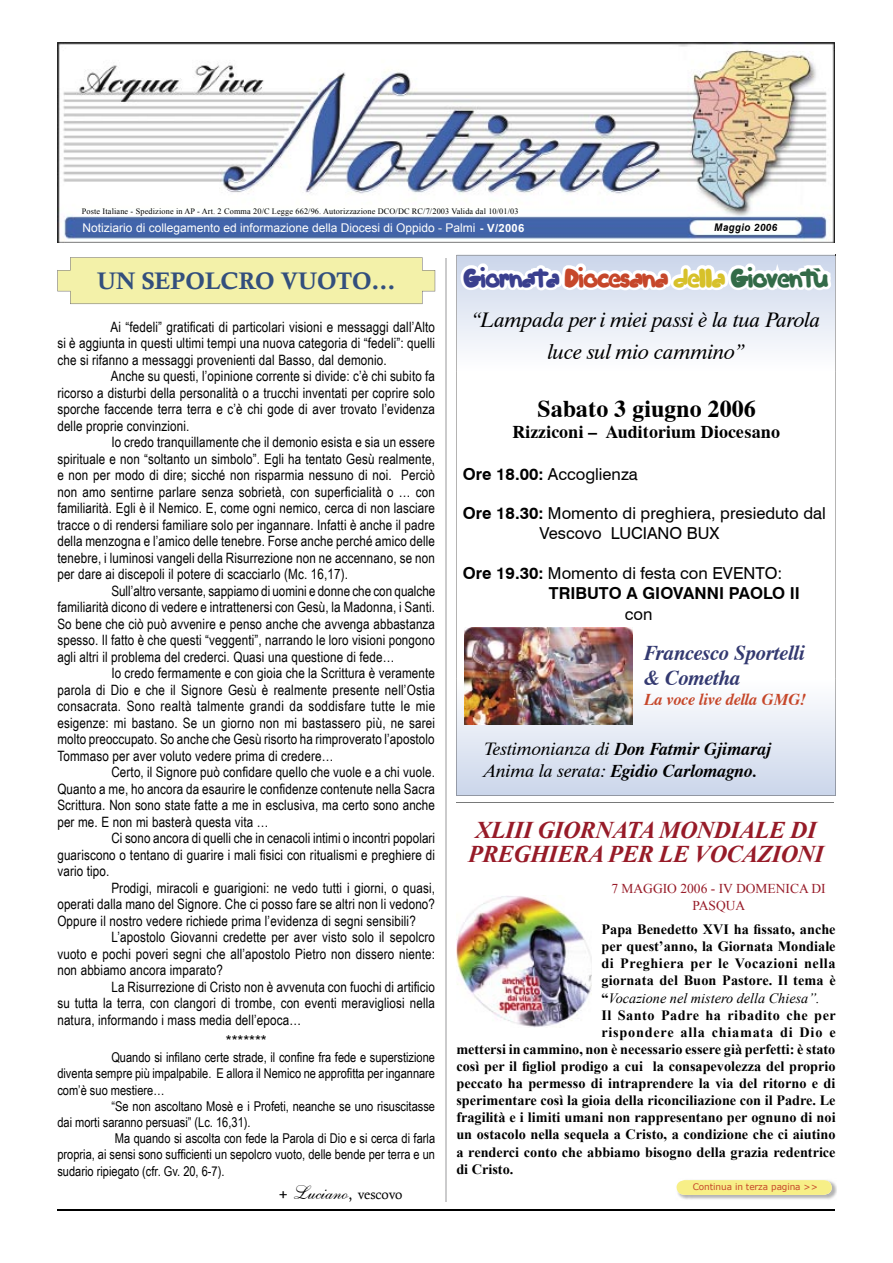
<style>
.page{position:relative;width:893px;height:1263px;background:#fff}
.page>*{position:absolute;margin:0;border:0;box-sizing:border-box;transform-origin:0 0}
.t1{font:italic 700 24px/24px "Times New Roman";letter-spacing:-.02em;color:#971b28;text-align:center}
.t2{font:700 24px "Dutch 801 BT";color:#000}
.t3{font:24px "Calis MT Bol";color:#334f7d}
.t4{font:italic 21px/32.4px "Dutch 801 BT";letter-spacing:-.01em;color:#000;text-align:center}
.t5{font:italic 700 21px/25.2px "Dutch 801 BT";color:#333970}
.t6{font:20.7px "Trendy";letter-spacing:-.03em;color:#c6472a}
.t7{font:19.5px "English 111 Vivace BT";color:#000}
.t8{font:italic 700 18px/21.6px "Dutch 801 BT";color:#000}
.t9{font:700 18px "Dutch 801 BT";color:#000}
.t10{font:16.5px/19.8px "Swiss 721 BT";color:#000}
.t11{font:700 16.5px/19.8px "Swiss 721 BT";color:#000}
.t12{font:italic 700 16.5px "Dutch 801 BT";color:#c6472a}
.t13{font:15px "Arial";color:#000}
.t14{font:14.25px/16.5px "Arial Narrow";letter-spacing:.01em;color:#000;text-align:justify}
.t15{font:700 14.25px "Times New Roman";color:#000}
.t16{font:700 14.25px "Times New Roman";letter-spacing:.035em;color:#000}
.t17{font:italic 14.25px "Times New Roman";color:#000}
.t18{font:700 14.25px "Times New Roman";letter-spacing:.055em;color:#000}
.t19{font:13.5px "Arial Narrow";color:#000}
.t20{font:13.5px/16.2px "Times New Roman";color:#971b28;text-align:center}
.t21{font:12px "Arial";color:#fff}
.t22{font:italic 700 10.5px "Swiss 721 BT";letter-spacing:.05em;color:#000;scale:.91 1}
.t23{font:9px "Verdana";letter-spacing:-.01em;color:#c6472a}
.t24{font:8.25px "Times New Roman";letter-spacing:.015em;color:#000}
.s1{font-weight:700;font-size:11.25px}
.s2{font-family:"Calis MT Bol";font-size:13.5px}
.s3{font-family:"Calisto";font-size:16.5px}
.s4{font-family:"Calisto";font-size:13.5px}
.s5{color:#3a3f8e}
.s6{color:#d7c12a}
.s7{color:#336b48}
.s8{font-weight:700}
.s9{font-weight:400}
.s10{font-weight:700;font-style:normal}
</style>
<div class="page">
<img style="left:57px;top:43px;width:399px;height:199px">
<hr style="left:57px;top:1209px;width:778px;height:2px;background:#000">
<hr style="left:445px;top:258px;width:1px;height:944px;background:#cbcbcc">
<img style="left:676px;top:1182px;width:161px;height:18px">
<svg style="left:677px;top:1180px;width:155px;height:15px;background:#f6ee8a"></svg>
<hr style="left:456px;top:802px;width:378px;height:1px;background:#787979">
<svg style="left:57px;top:257px;width:378px;height:47px;background:#f0eeab"></svg>
<img style="left:456px;top:895px;width:136px;height:133px">
<svg style="left:456px;top:372px;width:380px;height:424px"></svg>
<hr style="left:835px;top:678px;width:1px;height:117px;background:#fff">
<hr style="left:456px;top:678px;width:1px;height:117px;background:#fff">
<svg style="left:456px;top:42px;width:380px;height:330px"></svg>
<p class="t24" style="left:82px;top:206px;width:438px">Poste Italiane - Spedizione in AP - Art. 2 Comma 20/C Legge 662/96. Autorizzazione DCO/DC RC/7/2003 Valida dal 10/01/03</p>
<p class="t21" style="left:83px;top:220px;width:443px">Notiziario di collegamento ed informazione della Diocesi di Oppido - Palmi <span class="s1">- V/2006</span></p>
<p class="t22" style="left:715px;top:221px;width:71px">Maggio 2006</p>
<h1 class="t3" style="left:97px;top:267px;width:300px">UN SEPOLCRO VUOTO…</h1>
<p class="t14" style="left:57px;top:318px;width:379px;text-indent:53px">Ai “fedeli” gratificati di particolari visioni e messaggi dall’Alto si è aggiunta in questi ultimi tempi una nuova categoria di “fedeli”: quelli che si rifanno a messaggi provenienti dal Basso, dal demonio.</p>
<p class="t14" style="left:57px;top:368px;width:379px;text-indent:54px">Anche su questi, l’opinione corrente si divide: c’è chi subito fa ricorso a disturbi della personalità o a trucchi inventati per coprire solo sporche faccende terra terra e c’è chi gode di aver trovato l’evidenza delle proprie convinzioni.</p>
<p class="t14" style="left:57px;top:434px;width:379px;text-indent:54px">Io credo tranquillamente che il demonio esista e sia un essere spirituale e non “soltanto un simbolo”. Egli ha tentato Gesù realmente, e non per modo di dire; sicché non risparmia nessuno di noi. Perciò non amo sentirne parlare senza sobrietà, con superficialità o … con familiarità. Egli è il Nemico. E, come ogni nemico, cerca di non lasciare tracce o di rendersi familiare solo per ingannare. Infatti è anche il padre della menzogna e l’amico delle tenebre. Forse anche perché amico delle tenebre, i luminosi vangeli della Risurrezione non ne accennano, se non per dare ai discepoli il potere di scacciarlo (Mc. 16,17).</p>
<p class="t14" style="left:57px;top:582px;width:379px;text-indent:54px">Sull’altro versante, sappiamo di uomini e donne che con qualche familiarità dicono di vedere e intrattenersi con Gesù, la Madonna, i Santi.<br>So bene che ciò può avvenire e penso anche che avvenga abbastanza spesso. Il fatto è che questi “veggenti”, narrando le loro visioni pongono agli altri il problema del crederci. Quasi una questione di fede…</p>
<p class="t14" style="left:57px;top:665px;width:379px;text-indent:54px">Io credo fermamente e con gioia che la Scrittura è veramente parola di Dio e che il Signore Gesù è realmente presente nell’Ostia consacrata. Sono realtà talmente grandi da soddisfare tutte le mie esigenze: mi bastano. Se un giorno non mi bastassero più, ne sarei molto preoccupato. So anche che Gesù risorto ha rimproverato l’apostolo Tommaso per aver voluto vedere prima di credere…</p>
<p class="t14" style="left:57px;top:764px;width:379px;text-indent:54px">Certo, il Signore può confidare quello che vuole e a chi vuole.<br>Quanto a me, ho ancora da esaurire le confidenze contenute nella Sacra Scrittura. Non sono state fatte a me in esclusiva, ma certo sono anche per me. E non mi basterà questa vita …</p>
<p class="t14" style="left:57px;top:830px;width:379px;text-indent:54px">Ci sono ancora di quelli che in cenacoli intimi o incontri popolari guariscono o tentano di guarire i mali fisici con ritualismi e preghiere di vario tipo.</p>
<p class="t14" style="left:57px;top:879px;width:379px;text-indent:54px">Prodigi, miracoli e guarigioni: ne vedo tutti i giorni, o quasi, operati dalla mano del Signore. Che ci posso fare se altri non li vedono?<br>Oppure il nostro vedere richiede prima l’evidenza di segni sensibili?</p>
<p class="t14" style="left:57px;top:929px;width:379px;text-indent:54px">L’apostolo Giovanni credette per aver visto solo il sepolcro vuoto e pochi poveri segni che all’apostolo Pietro non dissero niente: non abbiamo ancora imparato?</p>
<p class="t14" style="left:57px;top:978px;width:379px;text-indent:54px">La Risurrezione di Cristo non è avvenuta con fuochi di artificio su tutta la terra, con clangori di trombe, con eventi meravigliosi nella natura, informando i mass media dell’epoca…</p>
<p class="t13" style="left:226px;top:1031px;width:42px">*******</p>
<p class="t19" style="left:111px;top:1047px;width:325px">Quando si infilano certe strade, il confine fra fede e superstizione</p>
<p class="t19" style="left:57px;top:1064px;width:379px">diventa sempre più impalpabile. E allora il Nemico ne approfitta per ingannare</p>
<p class="t19" style="left:57px;top:1080px;width:109px">com’è suo mestiere…</p>
<p class="t19" style="left:111px;top:1096px;width:325px">“Se non ascoltano Mosè e i Profeti, neanche se uno risuscitasse</p>
<p class="t19" style="left:57px;top:1112px;width:195px">dai morti saranno persuasi” (Lc. 16,31).</p>
<p class="t19" style="left:115px;top:1128px;width:322px">Ma quando si ascolta con fede la Parola di Dio e si cerca di farla</p>
<p class="t19" style="left:57px;top:1145px;width:379px">propria, ai sensi sono sufficienti un sepolcro vuoto, delle bende per terra e un</p>
<p class="t19" style="left:57px;top:1161px;width:169px">sudario ripiegato (cfr. Gv. 20, 6-7).</p>
<h3 class="t7" style="left:279px;top:1180px;width:125px"><span class="s2">+</span> Luciano<span class="s3">,</span> <span class="s4">vescovo</span></h3>
<h3 class="t6" style="left:464px;top:267px;width:366px"><span class="s5">Giornata</span> Diocesana <span class="s6">della</span> <span class="s7">Gioventù</span></h3>
<h2 class="t4" style="left:472px;top:303px;width:350px">“Lampada per i miei passi è la tua Parola luce sul mio cammino”</h2>
<h1 class="t2" style="left:537px;top:394px;width:221px">Sabato 3 giugno 2006</h1>
<p class="t9" style="left:512px;top:421px;width:269px">Rizziconi – Auditorium Diocesano</p>
<p class="t10" style="left:463px;top:464px;width:177px"><span class="s8">Ore 18.00:</span> Accoglienza</p>
<p class="t10" style="left:539px;top:503px;width:288px;text-indent:-77px"><span class="s8">Ore 18.30:</span> Momento di preghiera, presieduto dal<br>Vescovo LUCIANO BUX</p>
<p class="t11" style="left:549px;top:563px;width:253px;text-indent:-86px">Ore 19.30: <span class="s9">Momento di festa con EVENTO:<br></span>TRIBUTO A GIOVANNI PAOLO II</p>
<p class="t10" style="left:625px;top:604px;width:29px">con</p>
<h2 class="t5" style="left:644px;top:640px;width:163px">Francesco Sportelli &amp; Cometha</h2>
<p class="t12" style="left:644px;top:689px;width:163px">La voce live della GMG!</p>
<p class="t8" style="left:484px;top:738px;width:289px"><span class="s9">Testimonianza di</span> Don Fatmir Gjimaraj<br><span class="s9">Anima la serata:</span> Egidio Carlomagno.</p>
<h1 class="t1" style="left:468px;top:817px;width:357px">XLIII GIORNATA MONDIALE DI<br>PREGHIERA PER LE VOCAZIONI</h1>
<p class="t20" style="left:611px;top:880px;width:216px">7 MAGGIO 2006 - IV DOMENICA DI<br>PASQUA</p>
<p class="t15" style="left:601px;top:919px;width:236px">Papa Benedetto XVI ha fissato, anche</p>
<p class="t15" style="left:601px;top:937px;width:236px">per quest’anno, la Giornata Mondiale</p>
<p class="t16" style="left:601px;top:954px;width:235px">di Preghiera per le Vocazioni nella</p>
<p class="t15" style="left:601px;top:971px;width:236px">giornata del Buon Pastore. Il tema è</p>
<p class="t17" style="left:601px;top:988px;width:220px"><span class="s10">“</span>Vocazione nel mistero della Chiesa”.</p>
<p class="t16" style="left:601px;top:1005px;width:236px">Il Santo Padre ha ribadito che per</p>
<p class="t18" style="left:601px;top:1022px;width:236px">rispondere alla chiamata di Dio e</p>
<p class="t15" style="left:456px;top:1039px;width:380px">mettersi in cammino, non è necessario essere già perfetti: è stato</p>
<p class="t15" style="left:456px;top:1056px;width:381px">così per il figliol prodigo a cui la consapevolezza del proprio</p>
<p class="t15" style="left:456px;top:1073px;width:381px">peccato ha permesso di intraprendere la via del ritorno e di</p>
<p class="t15" style="left:456px;top:1090px;width:381px">sperimentare così la gioia della riconciliazione con il Padre. Le</p>
<p class="t15" style="left:456px;top:1108px;width:381px">fragilità e i limiti umani non rappresentano per ognuno di noi</p>
<p class="t15" style="left:456px;top:1125px;width:381px">un ostacolo nella sequela a Cristo, a condizione che ci aiutino</p>
<p class="t15" style="left:456px;top:1142px;width:381px">a renderci conto che abbiamo bisogno della grazia redentrice</p>
<p class="t15" style="left:456px;top:1159px;width:58px">di Cristo.</p>
<p class="t23" style="left:693px;top:1181px;width:127px">Continua in terza pagina &gt;&gt;</p>
</div>
